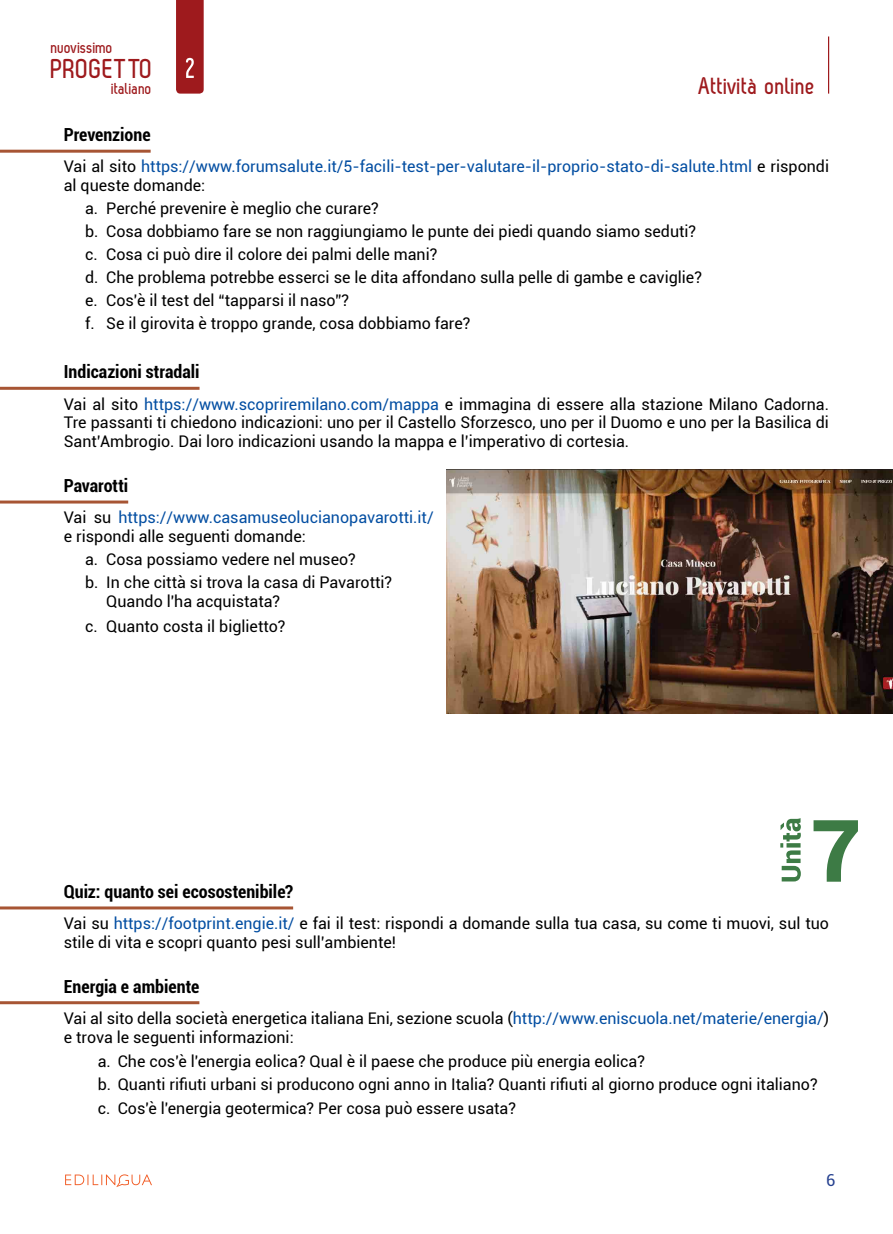
<style>
.page{position:relative;width:893px;height:1234px;background:#fff}
.page>*{position:absolute;margin:0;border:0;box-sizing:border-box;transform-origin:0 0}
.t1{font:900 86.4px "Roboto";color:#3d7b45}
.t2{font:700 27.15px "Zag";letter-spacing:.02em;color:#9e1a1d}
.t3{font:700 24px "Zag";letter-spacing:.01em;color:#9e1a1d}
.t4{font:700 condensed 18px "Roboto";color:#000}
.t5{font:700 16.5px "Zag";color:#9e1a1d}
.t6{font:16.5px "Roboto";color:#25408f}
.t7{font:700 16.35px "Zag";letter-spacing:.005em;color:#9e1a1d}
.t8{font:16.05px/23px "Roboto";color:#000}
.t9{font:16.05px/18.5px "Roboto";color:#034ea2}
.s1{color:#000}
.s2{color:#034ea2}
</style>
<div class="page">
<svg style="left:65px;top:1174px;width:87px;height:12px"></svg>
<hr style="left:0;top:150px;width:151px;height:3px;background:#a75534">
<hr style="left:0;top:387px;width:200px;height:3px;background:#a75534">
<hr style="left:0;top:500px;width:128px;height:3px;background:#a75534">
<hr style="left:0;top:906px;width:293px;height:3px;background:#a75534">
<hr style="left:0;top:1000px;width:199px;height:3px;background:#a75534">
<svg style="left:780px;top:818px;width:21px;height:63px"></svg>
<img style="left:446px;top:469px;width:447px;height:244px">
<svg style="left:176px;top:0;width:28px;height:94px;background:#a22427"></svg>
<hr style="left:828px;top:36px;width:1px;height:58px;background:#9e1a1d">
<p class="t5" style="left:51px;top:38px;width:64px">nuovissimo</p>
<h2 class="t2" style="left:51px;top:53px;width:103px">Progetto</h2>
<p class="t7" style="left:112px;top:79px;width:42px">italiano</p>
<h3 class="t3" style="left:698px;top:72px;width:119px">Attività online</h3>
<p class="t4" style="left:64px;top:122px;width:88px">Prevenzione</p>
<p class="t9" style="left:64px;top:157px;width:767px"><span class="s1">Vai al sito</span> https://www.forumsalute.it/5-facili-test-per-valutare-il-proprio-stato-di-salute.html <span class="s1">e rispondi al queste domande:</span></p>
<p class="t8" style="left:85px;top:196px;width:618px">a. Perché prevenire è meglio che curare?<br>b. Cosa dobbiamo fare se non raggiungiamo le punte dei piedi quando siamo seduti? c. Cosa ci può dire il colore dei palmi delle mani?<br>d. Che problema potrebbe esserci se le dita affondano sulla pelle di gambe e caviglie? e. Cos'è il test del “tapparsi il naso”?<br>f. Se il girovita è troppo grande, cosa dobbiamo fare?</p>
<p class="t4" style="left:64px;top:359px;width:137px">Indicazioni stradali</p>
<p class="t8" style="left:64px;top:394px;width:767px;line-height:18.8px;text-align:justify">Vai al sito <span class="s2">https://www.scopriremilano.com/mappa</span> e immagina di essere alla stazione Milano Cadorna.<br>Tre passanti ti chiedono indicazioni: uno per il Castello Sforzesco, uno per il Duomo e uno per la Basilica di Sant’Ambrogio. Dai loro indicazioni usando la mappa e l’imperativo di cortesia.</p>
<p class="t4" style="left:64px;top:473px;width:66px">Pavarotti</p>
<p class="t9" style="left:64px;top:507px;width:371px"><span class="s1">Vai su</span> https://www.casamuseolucianopavarotti.it/ <span class="s1">e rispondi alle seguenti domande:</span></p>
<p class="t8" style="left:85px;top:547px;width:309px">a. Cosa possiamo vedere nel museo?<br>b. In che città si trova la casa di Pavarotti?</p>
<p class="t8" style="left:85px;top:587px;width:202px;line-height:25.8px;text-indent:21px">Quando l'ha acquistata? c. Quanto costa il biglietto?</p>
<h1 class="t1" style="left:811px;top:789px;width:52px">7</h1>
<p class="t4" style="left:64px;top:878px;width:231px">Quiz: quanto sei ecosostenibile?</p>
<p class="t8" style="left:64px;top:913px;width:767px;line-height:18.5px">Vai su <span class="s2">https://footprint.engie.it/</span> e fai il test: rispondi a domande sulla tua casa, su come ti muovi, sul tuo stile di vita e scopri quanto pesi sull’ambiente!</p>
<p class="t4" style="left:64px;top:973px;width:137px">Energia e ambiente</p>
<p class="t8" style="left:64px;top:1008px;width:767px;line-height:18.8px">Vai al sito della società energetica italiana Eni, sezione scuola (<span class="s2">http://www.eniscuola.net/materie/energia/</span>) e trova le seguenti informazioni:</p>
<p class="t8" style="left:98px;top:1048px;width:721px;line-height:23.5px">a. Che cos'è l'energia eolica? Qual è il paese che produce più energia eolica?<br>b. Quanti rifiuti urbani si producono ogni anno in Italia? Quanti rifiuti al giorno produce ogni italiano? c. Cos'è l'energia geotermica? Per cosa può essere usata?</p>
<p class="t6" style="left:826px;top:1168px;width:11px">6</p>
</div>
